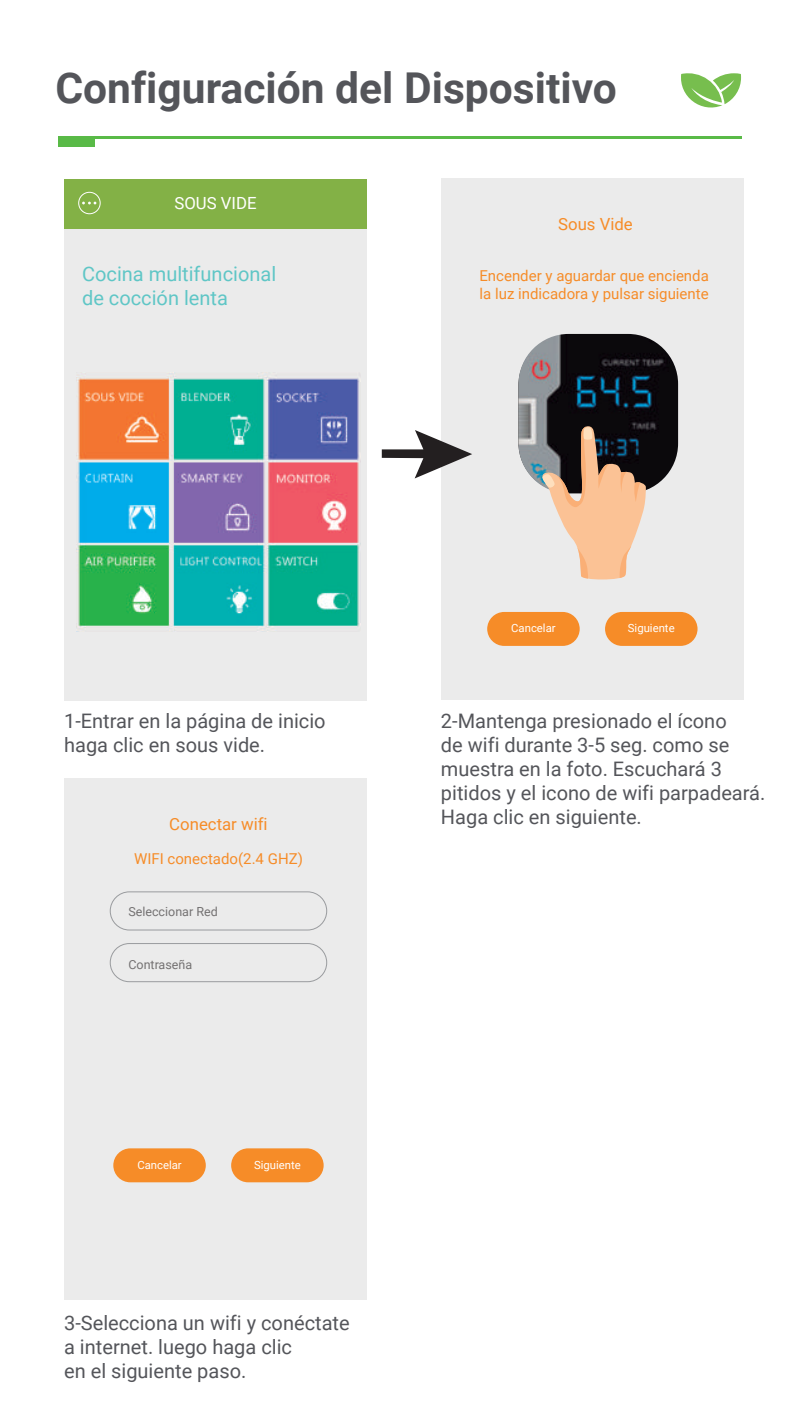
<style>
.page{position:relative;width:800px;height:1407px;background:#fff}
.page>*{position:absolute;margin:0;border:0;box-sizing:border-box;transform-origin:0 0}
.t1{font:700 42.5px "Roboto";color:#54555a}
.t2{font:20px/24px "Roboto";color:#54555a}
.t3{font:20px/24px "Roboto";color:#5fc6c6}
.t4{font:16.75px "Roboto";color:#f68c28}
.t5{font:16.75px "Roboto";color:#fff}
.t6{font:15px/18px "Roboto";color:#f68c28}
.t7{font:12.5px "Roboto";color:rgb(35 31 32/.6)}
.t8{font:11.25px "Roboto";color:#fff}
</style>
<div class="page">
<div style="left:64px;top:180px;width:303px;height:521px;background:#ebebeb"></div>
<div style="left:64px;top:179px;width:303px;height:49px;background:#83b146"></div>
<div style="left:78px;top:192px;width:22px;height:22px;border:1px solid #fff;border-radius:50%"></div>
<svg style="left:82px;top:202px;width:14px;height:2px"></svg>
<img style="left:77px;top:372px;width:282px;height:259px">
<div style="left:441px;top:179px;width:302px;height:521px;background:#ebebeb"></div>
<div style="left:487px;top:612px;width:92px;height:34px;background:#f68c28;border-radius:17px"></div>
<div style="left:604px;top:612px;width:93px;height:34px;background:#f68c28;border-radius:17px"></div>
<img style="left:518px;top:334px;width:159px;height:159px">
<div style="left:64px;top:778px;width:303px;height:521px;background:#ebebeb"></div>
<div style="left:113px;top:1148px;width:93px;height:34px;background:#f68c28;border-radius:17px"></div>
<div style="left:231px;top:1148px;width:92px;height:34px;background:#f68c28;border-radius:17px"></div>
<div style="left:110px;top:891px;width:217px;height:39px;border:1px solid #999b9e;border-radius:19px"></div>
<div style="left:110px;top:943px;width:217px;height:39px;border:1px solid #999b9e;border-radius:19px"></div>
<svg style="left:381px;top:430px;width:91px;height:48px"></svg>
<svg style="left:681px;top:73px;width:59px;height:35px"></svg>
<div style="left:58px;top:136px;width:36px;height:11px;background:#59ba47"></div>
<hr style="left:58px;top:136px;width:682px;height:3px;background:#59ba47">
<svg style="left:542px;top:424px;width:103px;height:156px"></svg>
<h1 class="t1" style="left:55px;top:58px;width:563px">Configuración del Dispositivo</h1>
<p class="t5" style="left:174px;top:191px;width:84px">SOUS VIDE</p>
<p class="t3" style="left:82px;top:261px;width:195px">Cocina multifuncional de cocción lenta</p>
<p class="t4" style="left:558px;top:213px;width:76px">Sous Vide</p>
<p class="t6" style="left:479px;top:266px;width:231px">Encender y aguardar que encienda la luz indicadora y pulsar siguiente</p>
<p class="t8" style="left:511px;top:620px;width:46px">Cancelar</p>
<p class="t8" style="left:627px;top:620px;width:48px">Siguiente</p>
<p class="t2" style="left:64px;top:708px;width:263px">1-Entrar en la página de inicio haga clic en sous vide.</p>
<p class="t2" style="left:441px;top:708px;width:326px">2-Mantenga presionado el ícono<br>de wifi durante 3-5 seg. como se muestra en la foto. Escuchará 3 pitidos y el icono de wifi parpadeará.<br>Haga clic en siguiente.</p>
<p class="t4" style="left:169px;top:812px;width:100px">Conectar wifi</p>
<p class="t6" style="left:134px;top:848px;width:170px">WIFI conectado(2.4 GHZ)</p>
<p class="t7" style="left:128px;top:902px;width:91px">Seleccionar Red</p>
<p class="t7" style="left:128px;top:955px;width:65px">Contraseña</p>
<p class="t8" style="left:137px;top:1156px;width:46px">Cancelar</p>
<p class="t8" style="left:254px;top:1156px;width:48px">Siguiente</p>
<p class="t2" style="left:64px;top:1309px;width:287px">3-Selecciona un wifi y conéctate a internet. luego haga clic<br>en el siguiente paso.</p>
</div>
